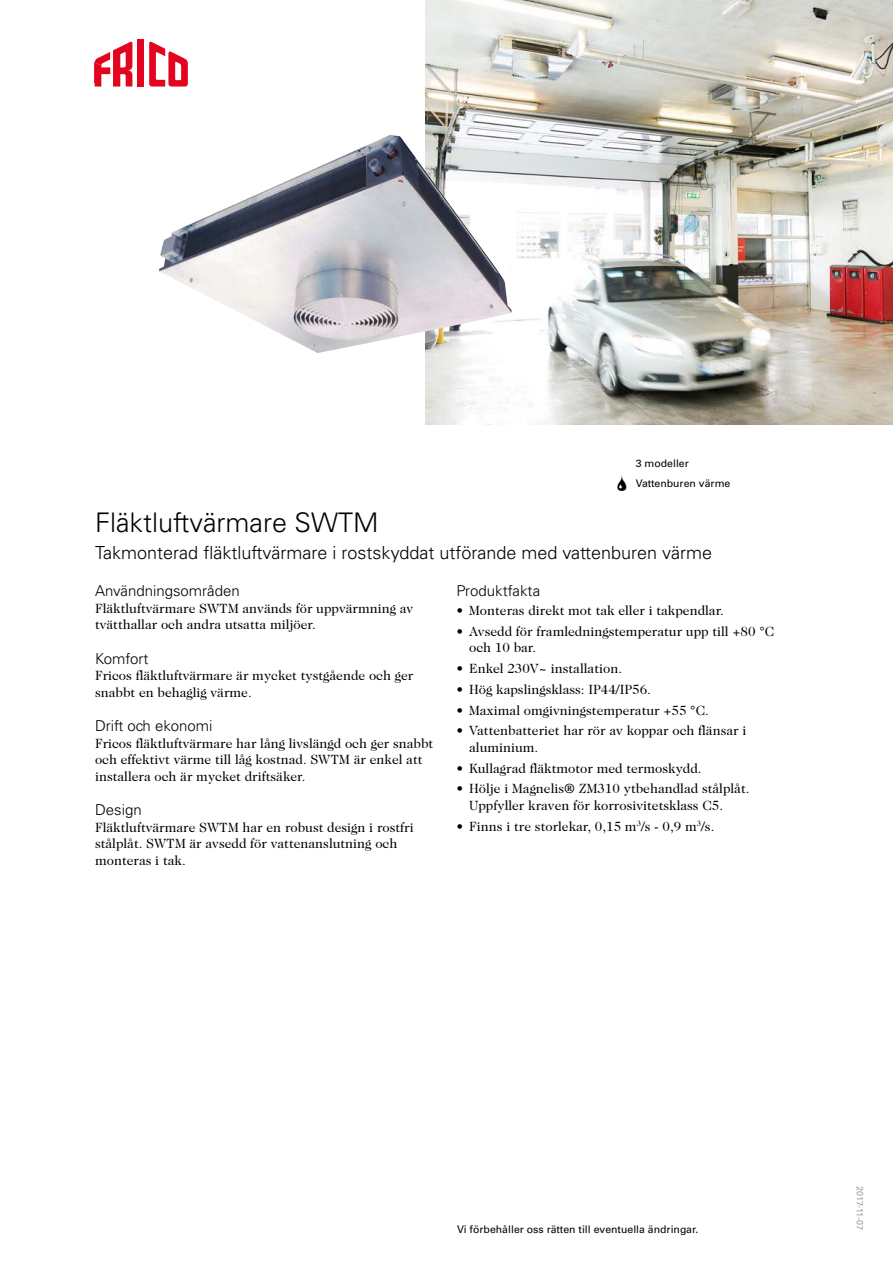
<style>
.page{position:relative;width:893px;height:1263px;background:#fff}
.page>*{position:absolute;margin:0;border:0;box-sizing:border-box;transform-origin:0 0}
.t1{font:300 27px "Univers";color:#000}
.t2{font:300 18px "Univers";color:#000}
.t3{font:300 15px "Univers";color:#000}
.t4{font:13.5px/16.5px "Caslon Two Twenty Four";color:#000}
.t5{font:10.5px/19.8px "Univers";color:#000}
.t6{font:9px "Univers";letter-spacing:-.015em;color:#9d9d9c}
</style>
<div class="page">
<img style="left:425px;top:0;width:468px;height:424px">
<img style="left:159px;top:135px;width:353px;height:218px">
<div style="left:137px;top:39px;width:7px;height:48px;background:#e30520"></div>
<svg style="left:149px;top:41px;width:39px;height:46px"></svg>
<svg style="left:95px;top:41px;width:37px;height:46px"></svg>
<h1 class="t1" style="left:95px;top:506px;width:285px">Fläktluftvärmare SWTM</h1>
<p class="t5" style="left:636px;top:454px;width:96px">3 modeller<br>Vattenburen värme</p>
<h2 class="t2" style="left:95px;top:542px;width:619px">Takmonterad fläktluftvärmare i rostskyddat utförande med vattenburen värme</h2>
<p class="t3" style="left:95px;top:582px;width:146px">Användningsområden</p>
<p class="t4" style="left:95px;top:600px;width:320px">Fläktluftvärmare SWTM används för uppvärmning av tvätthallar och andra utsatta miljöer.</p>
<p class="t3" style="left:95px;top:649px;width:55px">Komfort</p>
<p class="t4" style="left:95px;top:667px;width:320px">Fricos fläktluftvärmare är mycket tystgående och ger snabbt en behaglig värme.</p>
<p class="t3" style="left:95px;top:717px;width:119px">Drift och ekonomi</p>
<p class="t4" style="left:95px;top:735px;width:340px">Fricos fläktluftvärmare har lång livslängd och ger snabbt och effektivt värme till låg kostnad. SWTM är enkel att installera och är mycket driftsäker.</p>
<p class="t3" style="left:95px;top:801px;width:48px">Design</p>
<p class="t4" style="left:95px;top:819px;width:320px">Fläktluftvärmare SWTM har en robust design i rostfri stålplåt. SWTM är avsedd för vattenanslutning och monteras i tak.</p>
<p class="t3" style="left:456px;top:582px;width:85px">Produktfakta</p>
<p class="t4" style="left:456px;top:602px;width:269px">• Monteras direkt mot tak eller i takpendlar.</p>
<p class="t4" style="left:469px;top:623px;width:307px;text-indent:-13px">• Avsedd för framledningstemperatur upp till +80 °C och 10 bar.</p>
<p class="t4" style="left:456px;top:660px;width:167px">• Enkel 230V~ installation.</p>
<p class="t4" style="left:456px;top:681px;width:196px">• Hög kapslingsklass: IP44/IP56.</p>
<p class="t4" style="left:456px;top:702px;width:254px">• Maximal omgivningstemperatur +55 °C.</p>
<p class="t4" style="left:469px;top:722px;width:279px;text-indent:-13px">• Vattenbatteriet har rör av koppar och flänsar i aluminium.</p>
<p class="t4" style="left:456px;top:759px;width:247px">• Kullagrad fläktmotor med termoskydd.</p>
<p class="t4" style="left:469px;top:780px;width:282px;text-indent:-13px">• Hölje i Magnelis® ZM310 ytbehandlad stålplåt.<br>Uppfyller kraven för korrosivitetsklass C5.</p>
<p class="t4" style="left:456px;top:817px;width:260px">• Finns i tre storlekar, 0,15 m<sup>3</sup>/s - 0,9 m<sup>3</sup>/s.</p>
<p class="t5" style="left:457px;top:1219px;width:243px">Vi förbehåller oss rätten till eventuella ändringar.</p>
<p class="t6" style="left:865px;top:1186px;width:45px;rotate:90deg">2017-11-07</p>
</div>
